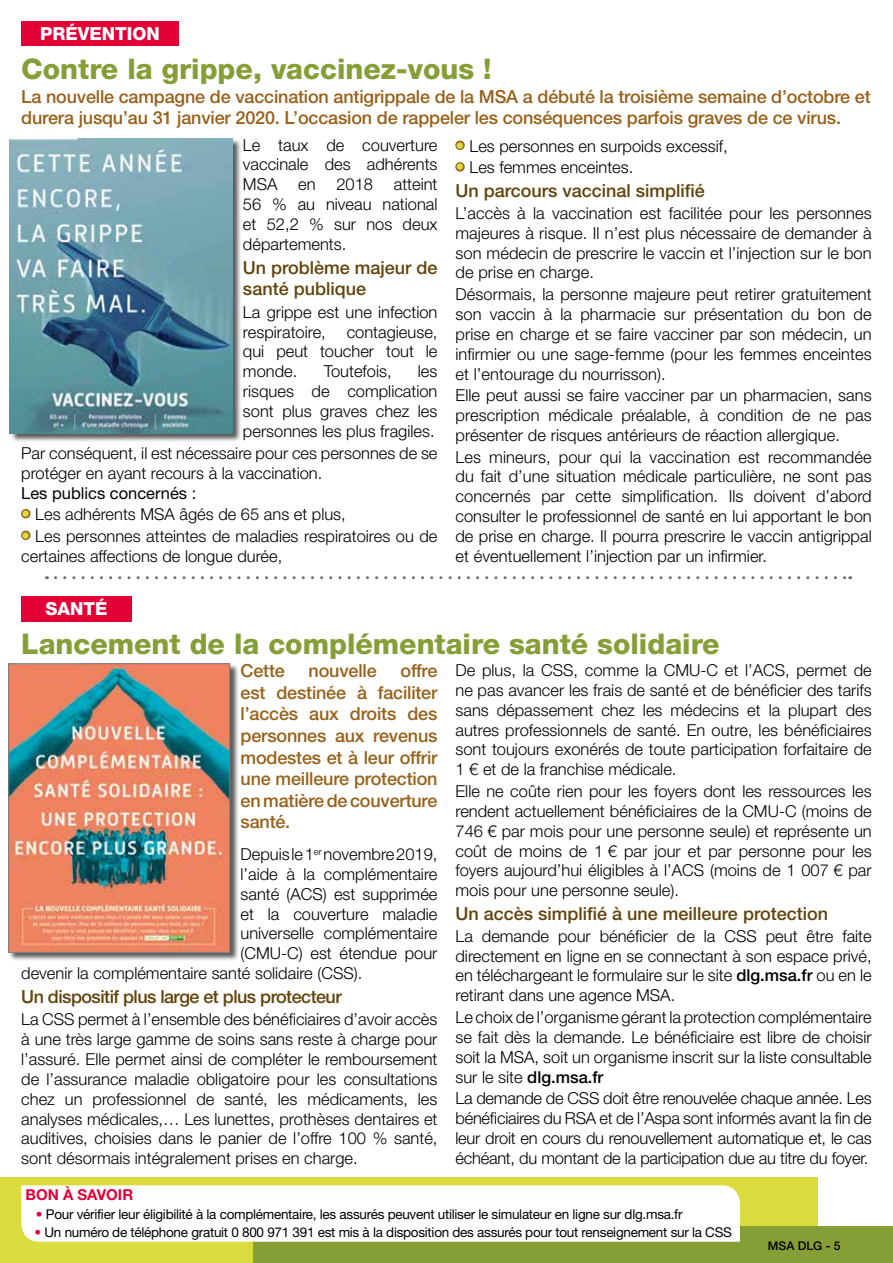
<style>
.page{position:relative;width:893px;height:1263px;background:#fff}
.page>*{position:absolute;margin:0;border:0;box-sizing:border-box;transform-origin:0 0}
.t1{font:800 28.5px "Helvetica Neue LT Std";color:#859e36}
.t2{font:500 18px/21.6px "Helvetica Neue LT Std";letter-spacing:-.01em;color:#98611a}
.t3{font:500 18px/21.6px "Helvetica Neue LT Std";color:#62430a}
.t4{font:500 18px "Helvetica Neue LT Std";letter-spacing:-.03em;color:#62430a}
.t5{font:800 18px "Helvetica Neue LT Std";color:#fff}
.t6{font:300 16.5px/19.8px "Helvetica Neue LT Std";color:#000;text-align:justify}
.t7{font:16.5px "Helvetica Neue LT Std";color:#000}
.t8{font:700 15px "Helvetica Neue LT Std";color:#e20036}
.t9{font:13.5px "Helvetica Neue LT Std";letter-spacing:-.02em;color:#000}
.t10{font:500 12px "Helvetica Neue LT Std";color:#000}
.s1{font-size:18px;color:#dadb3c}
.s2{font-weight:500}
.s3{color:#e20036}
</style>
<div class="page">
<div style="left:0;top:1178px;width:818px;height:85px;background:#dadb3c"></div>
<div style="left:254px;top:1226px;width:639px;height:37px;background:#859e36"></div>
<div style="left:21px;top:21px;width:158px;height:25px;background:#e20036"></div>
<div style="left:21px;top:509px;width:9px;height:9px;border:3px solid #98611a;border-radius:50%"></div>
<div style="left:21px;top:531px;width:9px;height:9px;border:3px solid #98611a;border-radius:50%"></div>
<div style="left:455px;top:141px;width:10px;height:9px;border:3px solid #98611a;border-radius:50%"></div>
<div style="left:455px;top:162px;width:10px;height:10px;border:3px solid #98611a;border-radius:50%"></div>
<div style="left:10px;top:139px;width:231px;height:304px;background:#000;opacity:.65"></div>
<img style="left:10px;top:139px;width:222px;height:295px">
<svg style="left:55px;top:576px;width:796px;height:3px"></svg>
<div style="left:8px;top:663px;width:231px;height:298px;background:#000;opacity:.65"></div>
<img style="left:11px;top:665px;width:217px;height:285px">
<div style="left:9px;top:663px;width:221px;height:289px;border:1px solid #7b7c7e"></div>
<div style="left:21px;top:596px;width:111px;height:26px;background:#e20036"></div>
<div style="left:21px;top:1185px;width:719px;height:57px;background:#fff"></div>
<p class="t5" style="left:40px;top:23px;width:121px">prévention</p>
<h1 class="t1" style="left:21px;top:51px;width:472px">Contre la grippe, vaccinez-vous !</h1>
<p class="t2" style="left:21px;top:85px;width:851px">La nouvelle campagne de vaccination antigrippale de la MSA a débuté la troisième semaine d’octobre et durera jusqu’au 31 janvier 2020. L’occasion de rappeler les conséquences parfois graves de ce virus.</p>
<p class="t6" style="left:243px;top:134px;width:196px">Le taux de couverture vaccinale des adhérents MSA</p>
<p class="t6" style="left:243px;top:174px;width:196px;text-indent:151px">atteint 56 % au niveau national et 52,2 % sur nos deux départements.</p>
<p class="t3" style="left:243px;top:256px;width:196px">Un problème majeur de santé publique</p>
<p class="t6" style="left:243px;top:302px;width:196px">La grippe est une infection respiratoire,</p>
<p class="t6" style="left:298px;top:174px;width:19px">en</p>
<p class="t6" style="left:336px;top:174px;width:38px">2018</p>
<p class="t6" style="left:243px;top:321px;width:196px;text-indent:104px">contagieuse, qui peut toucher tout le monde.</p>
<p class="t6" style="left:243px;top:361px;width:196px;text-indent:175px">les risques de complication sont plus graves chez les personnes les plus fragiles.</p>
<p class="t6" style="left:21px;top:443px;width:418px">Par conséquent, il est nécessaire pour ces personnes de se protéger en ayant recours à la vaccination.</p>
<p class="t7" style="left:21px;top:483px;width:177px">Les publics concernés :</p>
<p class="t6" style="left:21px;top:504px;width:326px"><span class="s1">•</span> Les adhérents MSA âgés de 65 ans et plus,</p>
<p class="t6" style="left:21px;top:526px;width:418px"><span class="s1">•</span> Les personnes atteintes de maladies respiratoires ou de certaines affections de longue durée,</p>
<p class="t6" style="left:324px;top:361px;width:69px">Toutefois,</p>
<p class="t5" style="left:46px;top:598px;width:64px">santé</p>
<p class="t6" style="left:455px;top:136px;width:274px"><span class="s1">•</span> Les personnes en surpoids excessif,</p>
<p class="t6" style="left:455px;top:157px;width:179px"><span class="s1">•</span> Les femmes enceintes.</p>
<p class="t3" style="left:455px;top:180px;width:251px">Un parcours vaccinal simplifié</p>
<p class="t6" style="left:455px;top:203px;width:418px">L’accès à la vaccination est facilitée pour les personnes majeures à risque. Il n’est plus nécessaire de demander à son médecin de prescrire le vaccin et l’injection sur le bon de prise en charge.</p>
<p class="t6" style="left:455px;top:284px;width:418px">Désormais, la personne majeure peut retirer gratuitement son vaccin à la pharmacie sur présentation du bon de prise en charge et se faire vacciner par son médecin, un infirmier ou une sage-femme (pour les femmes enceintes et l’entourage du nourrisson).</p>
<p class="t6" style="left:455px;top:385px;width:418px">Elle peut aussi se faire vacciner par un pharmacien, sans prescription médicale préalable, à condition de ne pas présenter de risques antérieurs de réaction allergique.</p>
<p class="t6" style="left:455px;top:446px;width:418px">Les mineurs, pour qui la vaccination est recommandée du fait d’une situation médicale particulière, ne sont pas concernés par cette simplification. Ils doivent d’abord consulter le professionnel de santé en lui apportant le bon de prise en charge. Il pourra prescrire le vaccin antigrippal et éventuellement l’injection par un infirmier.</p>
<h1 class="t1" style="left:21px;top:626px;width:700px">Lancement de la complémentaire santé solidaire</h1>
<p class="t2" style="left:241px;top:660px;width:46px">Cette</p>
<p class="t2" style="left:309px;top:660px;width:70px">nouvelle</p>
<p class="t6" style="left:455px;top:660px;width:418px">De plus, la CSS, comme la CMU-C et l’ACS, permet de ne pas avancer les frais de santé et de bénéficier des tarifs sans dépassement chez les médecins et la plupart des autres professionnels de santé. En outre, les bénéficiaires sont toujours exonérés de toute participation forfaitaire de 1 € et de la franchise médicale.</p>
<p class="t6" style="left:455px;top:781px;width:418px">Elle ne coûte rien pour les foyers dont les ressources les rendent actuellement bénéficiaires de la CMU-C (moins de 746 € par mois pour une personne seule) et représente un coût de moins de 1 € par jour et par personne pour les foyers aujourd’hui éligibles à l’ACS (moins de 1 007 € par mois pour une personne seule).</p>
<p class="t3" style="left:455px;top:902px;width:374px">Un accès simplifié à une meilleure protection</p>
<p class="t6" style="left:455px;top:926px;width:418px">La demande pour bénéficier de la CSS peut être faite directement en ligne en se connectant à son espace privé, en téléchargeant le formulaire sur le site <span class="s2">dlg.msa.fr</span> ou en le retirant dans une agence MSA.</p>
<p class="t6" style="left:455px;top:1007px;width:418px">Le choix de l’organisme gérant la protection complémentaire se fait dès la demande. Le bénéficiaire est libre de choisir soit la MSA, soit un organisme inscrit sur la liste consultable sur le site <span class="s2">dlg.msa.fr</span></p>
<p class="t6" style="left:455px;top:1088px;width:418px">La demande de CSS doit être renouvelée chaque année. Les bénéficiaires du RSA et de l’Aspa sont informés avant la fin de leur droit en cours du renouvellement automatique et, le cas échéant, du montant de la participation due au titre du foyer.</p>
<p class="t2" style="left:241px;top:660px;width:198px;text-align:justify;text-indent:160px">offre est destinée à faciliter l’accès aux droits des personnes aux revenus modestes et à leur offrir une meilleure protection en matière de couverture santé.</p>
<p class="t6" style="left:241px;top:844px;width:198px">Depuis le 1<sup>er</sup> novembre 2019,</p>
<p class="t6" style="left:241px;top:864px;width:198px">l’aide à la complémentaire</p>
<p class="t6" style="left:241px;top:884px;width:198px">santé (ACS) est supprimée</p>
<p class="t6" style="left:241px;top:903px;width:198px">et la couverture maladie</p>
<p class="t6" style="left:241px;top:923px;width:198px">universelle complémentaire</p>
<p class="t6" style="left:241px;top:943px;width:198px">(CMU-C) est étendue pour</p>
<p class="t6" style="left:21px;top:963px;width:343px">devenir la complémentaire santé solidaire (CSS).</p>
<p class="t4" style="left:21px;top:986px;width:322px">Un dispositif plus large et plus protecteur</p>
<p class="t6" style="left:21px;top:1009px;width:418px">La CSS permet à l’ensemble des bénéficiaires d’avoir accès à une très large gamme de soins sans reste à charge pour l’assuré. Elle permet ainsi de compléter le remboursement de l’assurance maladie obligatoire pour les consultations chez un professionnel de santé, les médicaments, les analyses médicales,… Les lunettes, prothèses dentaires et auditives, choisies dans le panier de l’offre 100 % santé, sont désormais intégralement prises en charge.</p>
<p class="t8" style="left:26px;top:1186px;width:91px">BON À SAVOIR</p>
<p class="t9" style="left:36px;top:1206px;width:648px"><span class="s3">•</span> Pour vérifier leur éligibilité à la complémentaire, les assurés peuvent utiliser le simulateur en ligne sur dlg.msa.fr</p>
<p class="t9" style="left:35px;top:1224px;width:699px"><span class="s3">•</span> Un numéro de téléphone gratuit 0 800 971 391 est mis à la disposition des assurés pour tout renseignement sur la CSS</p>
<p class="t10" style="left:768px;top:1239px;width:74px">MSA DLG - 5</p>
</div>
